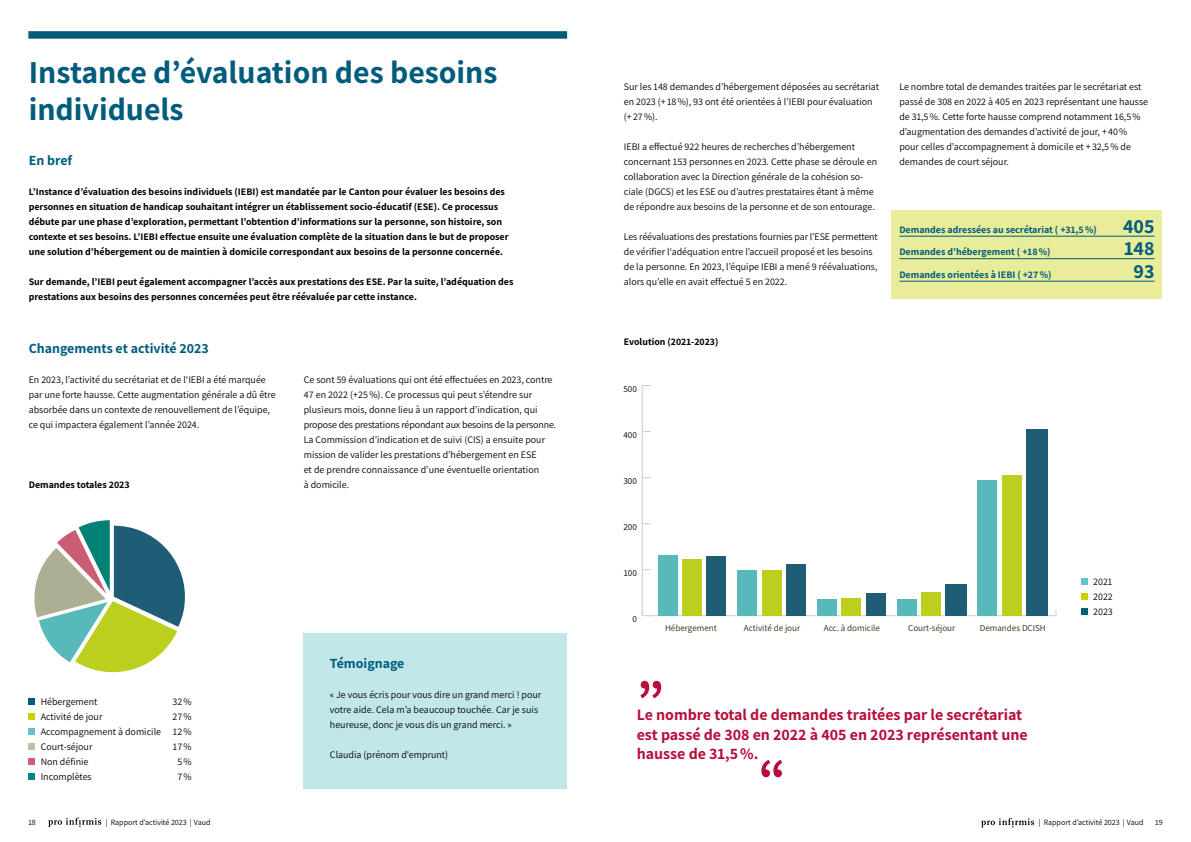
<style>
.page{position:relative;width:1191px;height:842px;background:#fff}
.page>*{position:absolute;margin:0;border:0;box-sizing:border-box;transform-origin:0 0}
.t1{font:700 52.8px "Assistant";color:#b60f3c}
.FR_H1-Überschrift{font:700 32px/37.5px "Assistant";color:#005c7d}
.FR_P-Zahlen_mit_Linie{font:700 20px "Assistant";color:#005c7e}
.t2{font:700 16px/19.5px "Assistant";color:#b60f3c}
.FR_H2-14pt{font:700 14px "Assistant";color:#005c7d}
.FR_P-Grundtext_10pt{font:10px/15px "Assistant";color:#000}
.FR_P-Grundtext_bold_10pt{font:700 10px/15px "Assistant";color:#000}
.FR_P-Grafiklegende{font:10px "Assistant";color:#000}
.FR_P-Zahlen_mit_Linie-2{font:700 10px "Assistant";color:#005c7e}
.FR_H3-10pt{font:700 10px "Assistant";color:#000}
.t3{font:700 9.9px "Assistant";color:#000}
.t4{font:9.1px "Assistant";color:#2f2912}
.t5{font:9.1px "Assistant";color:#000}
.t6{font:8px "Assistant";color:#000}
</style>
<div class="page">
<div style="left:28px;top:31px;width:539px;height:8px;background:#005c7d"></div>
<svg style="left:981px;top:818px;width:53px;height:9px"></svg>
<svg style="left:48px;top:818px;width:53px;height:9px"></svg>
<div style="left:891px;top:210px;width:271px;height:88px;background:#e9ed99"></div>
<div style="left:303px;top:634px;width:264px;height:155px;background:#c1e7ea"></div>
<svg style="left:34px;top:520px;width:151px;height:153px"></svg>
<svg style="left:29px;top:699px;width:6px;height:6px"></svg>
<svg style="left:29px;top:714px;width:6px;height:6px"></svg>
<svg style="left:29px;top:729px;width:6px;height:6px"></svg>
<svg style="left:29px;top:744px;width:6px;height:6px"></svg>
<svg style="left:29px;top:759px;width:6px;height:6px"></svg>
<svg style="left:29px;top:774px;width:6px;height:6px"></svg>
<hr style="left:899px;top:236px;width:255px;height:1px;background:#005c7e">
<hr style="left:899px;top:258px;width:255px;height:1px;background:#005c7e">
<hr style="left:899px;top:281px;width:255px;height:1px;background:#005c7e">
<hr style="left:647px;top:615px;width:409px;height:1px;background:#bcd4d8">
<hr style="left:642px;top:385px;width:1px;height:231px;background:#bcd4d8">
<div style="left:1026px;top:429px;width:21px;height:186px;background:#1e5d75"></div>
<div style="left:945px;top:584px;width:21px;height:31px;background:#1e5d75"></div>
<div style="left:866px;top:593px;width:19px;height:22px;background:#1e5d75"></div>
<div style="left:786px;top:564px;width:20px;height:51px;background:#1e5d75"></div>
<div style="left:706px;top:556px;width:20px;height:59px;background:#1e5d75"></div>
<div style="left:658px;top:555px;width:19px;height:60px;background:#58b9bb"></div>
<div style="left:682px;top:559px;width:19px;height:56px;background:#bbcf1d"></div>
<div style="left:737px;top:569px;width:20px;height:46px;background:#58b9bb"></div>
<div style="left:762px;top:570px;width:19px;height:45px;background:#bbcf1d"></div>
<div style="left:817px;top:599px;width:20px;height:16px;background:#58b9bb"></div>
<div style="left:841px;top:597px;width:20px;height:18px;background:#bbcf1d"></div>
<div style="left:896px;top:599px;width:20px;height:16px;background:#58b9bb"></div>
<div style="left:921px;top:592px;width:19px;height:23px;background:#bbcf1d"></div>
<div style="left:977px;top:480px;width:20px;height:135px;background:#58b9bb"></div>
<div style="left:1001px;top:475px;width:20px;height:140px;background:#bbcf1d"></div>
<svg style="left:1081px;top:579px;width:6px;height:6px"></svg>
<svg style="left:1081px;top:594px;width:6px;height:6px"></svg>
<svg style="left:1081px;top:609px;width:6px;height:6px"></svg>
<h1 class="FR_H1-Überschrift" style="left:29px;top:52px;width:470px">Instance d’évaluation des besoins individuels</h1>
<h2 class="FR_H2-14pt" style="left:29px;top:151px;width:45px">En bref</h2>
<p class="FR_P-Grundtext_bold_10pt" style="left:29px;top:184px;width:481px">L’Instance d’évaluation des besoins individuels (IEBI) est mandatée par le Canton pour évaluer les besoins des personnes en situation de handicap souhaitant intégrer un établissement socio-éducatif (ESE). Ce processus débute par une phase d’exploration, permettant l’obtention d’informations sur la personne, son histoire, son contexte et ses besoins. L’IEBI effectue ensuite une évaluation complète de la situation dans le but de proposer une solution d’hébergement ou de maintien à domicile correspondant aux besoins de la personne concernée.</p>
<p class="FR_P-Grundtext_bold_10pt" style="left:29px;top:274px;width:486px">Sur demande, l’IEBI peut également accompagner l’accès aux prestations des ESE. Par la suite, l’adéquation des prestations aux besoins des personnes concernées peut être réévaluée par cette instance.</p>
<h2 class="FR_H2-14pt" style="left:29px;top:338px;width:182px">Changements et activité 2023</h2>
<p class="FR_P-Grundtext_10pt" style="left:29px;top:371px;width:248px">En 2023, l’activité du secrétariat et de l‘IEBI a été marquée par une forte hausse. Cette augmentation générale a dû être absorbée dans un contexte de renouvellement de l’équipe, ce qui impactera également l’année 2024.</p>
<h2 class="FR_H3-10pt" style="left:29px;top:477px;width:103px">Demandes totales 2023</h2>
<p class="FR_P-Grundtext_10pt" style="left:304px;top:371px;width:254px">Ce sont 59 évaluations qui ont été effectuées en 2023, contre 47 en 2022 (+25%). Ce processus qui peut s’étendre sur plusieurs mois, donne lieu à un rapport d’indication, qui propose des prestations répondant aux besoins de la personne.<br>La Commission d’indication et de suivi (CIS) a ensuite pour mission de valider les prestations d’hébergement en ESE<br>et de prendre connaissance d’une éventuelle orientation<br>à domicile.</p>
<p class="FR_P-Grafiklegende" style="left:41px;top:695px;width:58px">Hébergement</p>
<p class="FR_P-Grafiklegende" style="left:172px;top:695px;width:21px">32%</p>
<p class="FR_P-Grafiklegende" style="left:41px;top:710px;width:63px">Activité de jour</p>
<p class="FR_P-Grafiklegende" style="left:172px;top:710px;width:21px">27%</p>
<p class="FR_P-Grafiklegende" style="left:41px;top:725px;width:152px">Accompagnement à domicile 12%</p>
<p class="FR_P-Grafiklegende" style="left:41px;top:740px;width:53px">Court-séjour</p>
<p class="FR_P-Grafiklegende" style="left:173px;top:740px;width:20px">17%</p>
<p class="FR_P-Grafiklegende" style="left:41px;top:755px;width:49px">Non définie</p>
<p class="FR_P-Grafiklegende" style="left:177px;top:755px;width:16px">5%</p>
<p class="FR_P-Grafiklegende" style="left:41px;top:770px;width:53px">Incomplètes</p>
<p class="FR_P-Grafiklegende" style="left:177px;top:770px;width:16px">7%</p>
<h2 class="FR_H2-14pt" style="left:330px;top:653px;width:76px">Témoignage</h2>
<p class="FR_P-Grundtext_10pt" style="left:330px;top:686px;width:213px">« Je vous écris pour vous dire un grand merci ! pour votre aide. Cela m’a beaucoup touchée. Car je suis heureuse, donc je vous dis un grand merci. »</p>
<p class="FR_P-Grundtext_10pt" style="left:330px;top:746px;width:120px">Claudia (prénom d'emprunt)</p>
<p class="FR_P-Grundtext_10pt" style="left:624px;top:79px;width:257px">Sur les 148 demandes d’hébergement déposées au secrétariat en 2023 (+ 18%), 93 ont été orientées à l’IEBI pour évaluation (+ 27%).</p>
<p class="FR_P-Grundtext_10pt" style="left:624px;top:139px;width:255px">IEBI a effectué 922 heures de recherches d’hébergement concernant 153 personnes en 2023. Cette phase se déroule en collaboration avec la Direction générale de la cohésion so&shy;ciale (DGCS) et les ESE ou d’autres prestataires étant à même de répondre aux besoins de la personne et de son entourage.</p>
<p class="FR_P-Grundtext_10pt" style="left:624px;top:229px;width:256px">Les réévaluations des prestations fournies par l’ESE permettent de vérifier l‘adéquation entre l’accueil proposé et les besoins de la personne. En 2023, l’équipe IEBI a mené 9 réévaluations, alors qu’elle en avait effectué 5 en 2022.</p>
<p class="t3" style="left:624px;top:335px;width:96px">Evolution (2021-2023)</p>
<p class="t5" style="left:623px;top:382px;width:15px">500</p>
<p class="t5" style="left:623px;top:428px;width:15px">400</p>
<p class="t5" style="left:623px;top:474px;width:15px">300</p>
<p class="t5" style="left:623px;top:520px;width:15px">200</p>
<p class="t5" style="left:624px;top:566px;width:15px">100</p>
<p class="t5" style="left:632px;top:612px;width:6px">0</p>
<p class="FR_P-Grundtext_10pt" style="left:899px;top:79px;width:250px">Le nombre total de demandes traitées par le secrétariat est passé de 308 en 2022 à 405 en 2023 représentant une hausse de 31,5%. Cette forte hausse comprend notamment 16,5% d’augmentation des demandes d’activité de jour, + 40% pour celles d’accompagnement à domicile et + 32,5% de demandes de court séjour.</p>
<p class="FR_P-Zahlen_mit_Linie-2" style="left:899px;top:222px;width:199px">Demandes adressées au secrétariat ( +31,5%)</p>
<p class="FR_P-Zahlen_mit_Linie" style="left:1123px;top:212px;width:33px">405</p>
<p class="FR_P-Zahlen_mit_Linie-2" style="left:899px;top:245px;width:153px">Demandes d’hébergement ( +18%)</p>
<p class="FR_P-Zahlen_mit_Linie" style="left:1124px;top:235px;width:32px">148</p>
<p class="FR_P-Zahlen_mit_Linie-2" style="left:899px;top:267px;width:154px">Demandes orientées à IEBI ( +27%)</p>
<p class="FR_P-Zahlen_mit_Linie" style="left:1133px;top:257px;width:22px">93</p>
<p class="FR_P-Grundtext_10pt" style="left:1093px;top:574px;width:21px;text-align:justify">2021<br>2022<br>2023</p>
<p class="t4" style="left:665px;top:622px;width:53px">Hébergement</p>
<p class="t4" style="left:744px;top:622px;width:58px">Activité de jour</p>
<p class="t4" style="left:823px;top:622px;width:58px">Acc. à domicile</p>
<p class="t4" style="left:908px;top:622px;width:49px">Court-séjour</p>
<p class="t4" style="left:979px;top:622px;width:68px">Demandes DCISH</p>
<p class="t1" style="left:636px;top:664px;width:29px">”</p>
<p class="t2" style="left:636px;top:704px;width:392px">Le nombre total de demandes traitées par le secrétariat est passé de 308 en 2022 à 405 en 2023 représentant une hausse de 31,5%.</p>
<p class="t1" style="left:758px;top:742px;width:29px">“</p>
<p class="t6" style="left:28px;top:817px;width:9px">18</p>
<p class="t6" style="left:106px;top:817px;width:106px">| Rapport d’activité 2023 | Vaud</p>
<p class="t6" style="left:1038px;top:817px;width:106px">| Rapport d’activité 2023 | Vaud</p>
<p class="t6" style="left:1155px;top:817px;width:9px">19</p>
</div>
